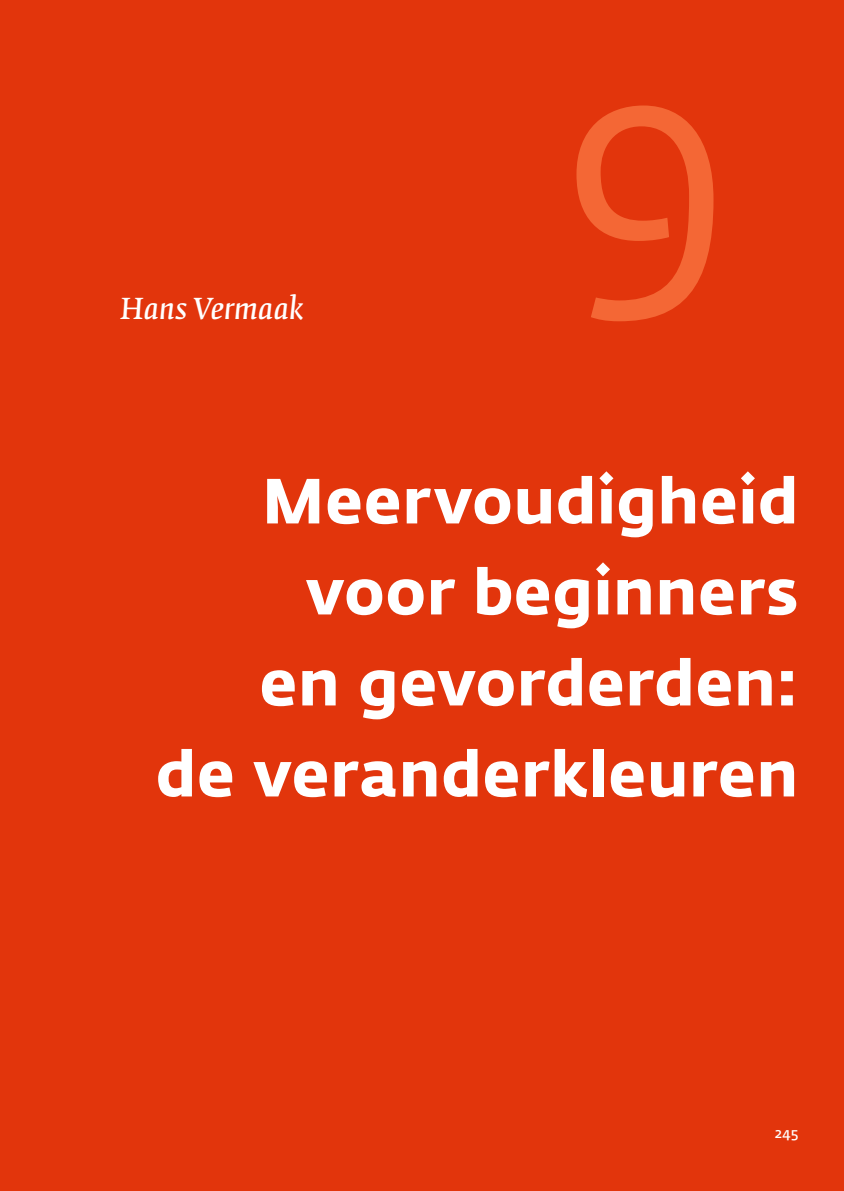
<style>
.page{position:relative;width:844px;height:1191px;background:#fff}
.page>*{position:absolute;margin:0;border:0;box-sizing:border-box;transform-origin:0 0}
.t1{font:297.5px "Fedra Sans Pro";color:#f46735}
.t2{font:700 63px/91px "Fedra Sans Pro";letter-spacing:.01em;color:#fff;text-align:right}
.t3{font:italic 28.7px "Fedra Serif B Pro Demil";letter-spacing:.005em;color:#fff}
.t4{font:600 14.35px "Fedra Sans Pro";color:#fff}
</style>
<div class="page">
<div style="left:0;top:0;width:843px;height:1191px;background:#e2350c"></div>
<p class="t3" style="left:121px;top:292px;width:184px">Hans Vermaak</p>
<h1 class="t1" style="left:559px;top:28px;width:172px">9</h1>
<p class="t2" style="left:156px;top:456px;width:644px">Meervoudigheid voor beginners<br>en gevorderden:<br>de veranderkleuren</p>
<p class="t4" style="left:774px;top:1124px;width:25px">245</p>
</div>
